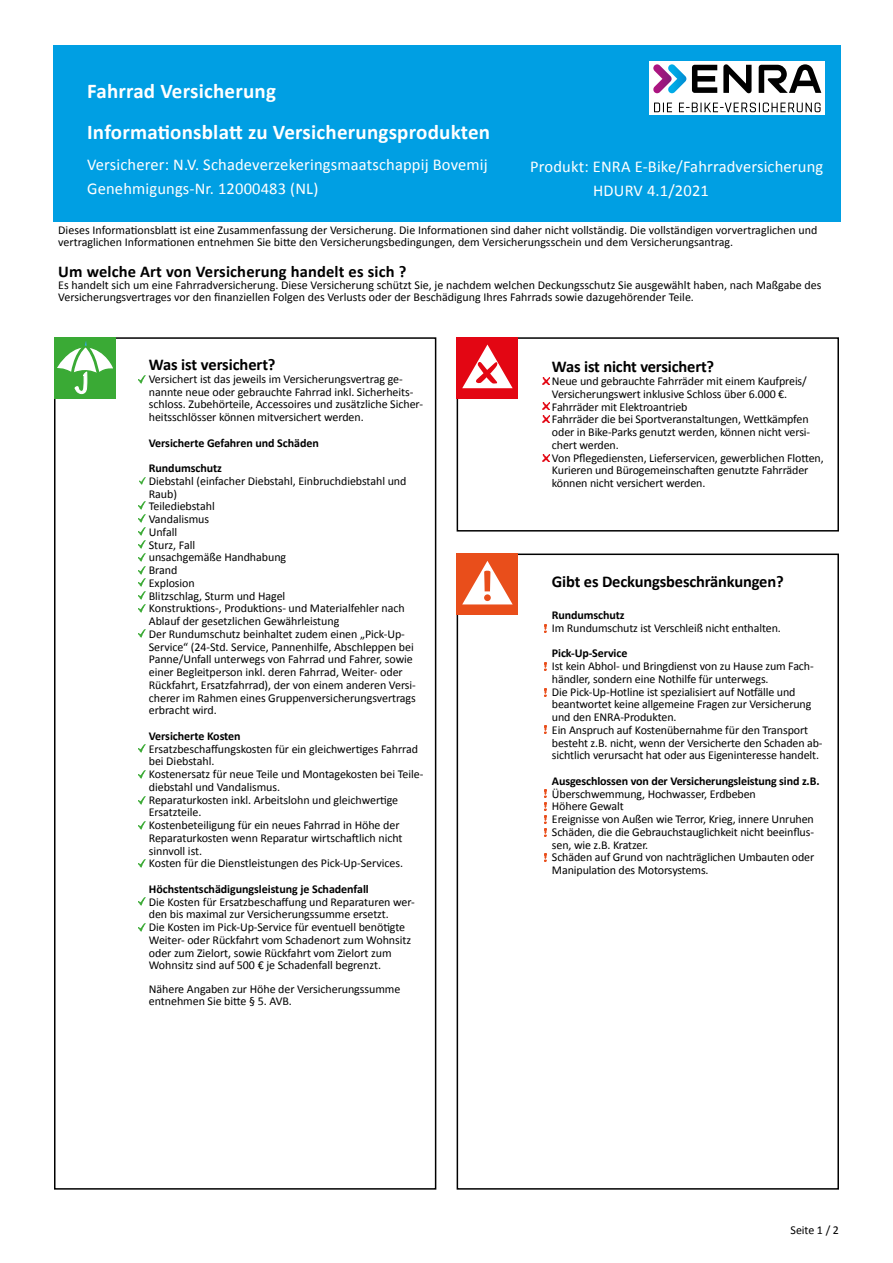
<style>
.page{position:relative;width:893px;height:1263px;background:#fff}
.page>*{position:absolute;margin:0;border:0;box-sizing:border-box;transform-origin:0 0}
.t1{font:700 21px/40.5px "Calibri";letter-spacing:.01em;color:#fff}
.t2{font:16.5px/24px "Calibri";letter-spacing:.01em;color:#fff}
.t3{font:700 16.5px "Calibri";letter-spacing:-.01em;color:#000}
.t4{font:700 16.5px "Calibri";letter-spacing:.01em;color:#000}
.t5{font:12px/12.8px "Calibri";letter-spacing:-.005em;color:#000}
.t6{font:700 12px/25.5px "Calibri";letter-spacing:-.01em;color:#000}
</style>
<div class="page">
<div style="left:53px;top:45px;width:788px;height:176px;background:#009fe3"></div>
<div style="left:54px;top:337px;width:382px;height:852px;border:2px solid #000"></div>
<div style="left:457px;top:553px;width:382px;height:636px;border:2px solid #000"></div>
<div style="left:54px;top:337px;width:61px;height:62px;background:#3aaa35"></div>
<svg style="left:57px;top:341px;width:56px;height:53px"></svg>
<div style="left:457px;top:553px;width:61px;height:62px;background:#e94e1b"></div>
<svg style="left:462px;top:561px;width:51px;height:43px"></svg>
<div style="left:457px;top:337px;width:382px;height:194px;border:2px solid #000"></div>
<div style="left:457px;top:337px;width:61px;height:62px;background:#e30613"></div>
<svg style="left:462px;top:345px;width:51px;height:43px"></svg>
<div style="left:649px;top:61px;width:176px;height:54px;background:#fff"></div>
<svg style="left:692px;top:64px;width:129px;height:29px"></svg>
<svg style="left:653px;top:64px;width:33px;height:30px"></svg>
<svg style="left:654px;top:103px;width:18px;height:9px"></svg>
<svg style="left:679px;top:103px;width:142px;height:9px"></svg>
<svg style="left:545px;top:624px;width:2px;height:8px"></svg>
<svg style="left:545px;top:663px;width:2px;height:8px"></svg>
<svg style="left:545px;top:726px;width:2px;height:8px"></svg>
<svg style="left:545px;top:688px;width:2px;height:8px"></svg>
<svg style="left:545px;top:790px;width:2px;height:46px"></svg>
<svg style="left:545px;top:854px;width:2px;height:7px"></svg>
<svg style="left:139px;top:375px;width:7px;height:8px"></svg>
<svg style="left:139px;top:477px;width:7px;height:8px"></svg>
<svg style="left:139px;top:502px;width:7px;height:110px"></svg>
<svg style="left:139px;top:630px;width:7px;height:8px"></svg>
<svg style="left:139px;top:744px;width:7px;height:8px"></svg>
<svg style="left:139px;top:770px;width:7px;height:8px"></svg>
<svg style="left:139px;top:796px;width:7px;height:8px"></svg>
<svg style="left:139px;top:821px;width:7px;height:8px"></svg>
<svg style="left:139px;top:859px;width:7px;height:8px"></svg>
<svg style="left:139px;top:897px;width:7px;height:8px"></svg>
<svg style="left:139px;top:923px;width:7px;height:8px"></svg>
<svg style="left:542px;top:377px;width:7px;height:8px"></svg>
<svg style="left:542px;top:403px;width:7px;height:7px"></svg>
<svg style="left:542px;top:416px;width:7px;height:7px"></svg>
<svg style="left:542px;top:454px;width:7px;height:7px"></svg>
<h1 class="t1" style="left:87px;top:70px;width:404px">Fahrrad Versicherung<br>Informationsblatt zu Versicherungsprodukten</h1>
<h2 class="t2" style="left:87px;top:152px;width:402px">Versicherer: N.V. Schadeverzekeringsmaatschappij Bovemij<br>Genehmigungs-Nr. 12000483 (NL)</h2>
<h2 class="t2" style="left:593px;top:154px;width:232px;text-indent:-63px">Produkt: ENRA E-Bike/Fahrradversicherung<br>HDURV 4.1/2021</h2>
<p class="t5" style="left:58px;top:223px;width:761px;line-height:12px">Dieses Informationsblatt ist eine Zusammenfassung der Versicherung. Die Informationen sind daher nicht vollständig. Die vollständigen vorvertraglichen und vertraglichen Informationen entnehmen Sie bitte den Versicherungsbedingungen, dem Versicherungsschein und dem Versicherungsantrag.</p>
<h2 class="t4" style="left:58px;top:260px;width:350px">Um welche Art von Versicherung handelt es sich ?</h2>
<p class="t5" style="left:58px;top:279px;width:765px;line-height:12px">Es handelt sich um eine Fahrradversicherung. Diese Versicherung schützt Sie, je nachdem welchen Deckungsschutz Sie ausgewählt haben, nach Maßgabe des<br>Versicherungsvertrages vor den finanziellen Folgen des Verlusts oder der Beschädigung Ihres Fahrrads sowie dazugehörender Teile.</p>
<h2 class="t3" style="left:149px;top:353px;width:128px">Was ist versichert?</h2>
<p class="t5" style="left:149px;top:372px;width:276px">Versichert ist das jeweils im Versicherungsvertrag ge&shy;nannte neue oder gebrauchte Fahrrad inkl. Sicherheits&shy;schloss. Zubehörteile, Accessoires und zusätzliche Sicher&shy;heitsschlösser können mitversichert werden.</p>
<p class="t6" style="left:149px;top:430px;width:171px">Versicherte Gefahren und Schäden<br>Rundumschutz</p>
<p class="t5" style="left:149px;top:474px;width:269px">Diebstahl (einfacher Diebstahl, Einbruchdiebstahl und Raub)<br>Teilediebstahl<br>Vandalismus<br>Unfall<br>Sturz, Fall<br>unsachgemäße Handhabung<br>Brand<br>Explosion<br>Blitzschlag, Sturm und Hagel<br>Konstruktions-, Produktions- und Materialfehler nach Ablauf der gesetzlichen Gewährleistung<br>Der Rundumschutz beinhaltet zudem einen „Pick-Up-Service“ (24-Std. Service, Pannenhilfe, Abschleppen bei Panne/Unfall unterwegs von Fahrrad und Fahrer, sowie einer Begleitperson inkl. deren Fahrrad, Weiter- oder Rückfahrt, Ersatzfahrrad), der von einem anderen Versi&shy;cherer im Rahmen eines Gruppenversicherungsvertrags erbracht wird.</p>
<p class="t6" style="left:149px;top:723px;width:93px">Versicherte Kosten</p>
<p class="t5" style="left:149px;top:742px;width:276px">Ersatzbeschaffungskosten für ein gleichwertiges Fahrrad bei Diebstahl.<br>Kostenersatz für neue Teile und Montagekosten bei Teile&shy;diebstahl und Vandalismus.<br>Reparaturkosten inkl. Arbeitslohn und gleichwertige Ersatzteile.<br>Kostenbeteiligung für ein neues Fahrrad in Höhe der Reparaturkosten wenn Reparatur wirtschaftlich nicht sinnvoll ist.<br>Kosten für die Dienstleistungen des Pick-Up-Services.</p>
<p class="t6" style="left:149px;top:876px;width:221px">Höchstentschädigungsleistung je Schadenfall</p>
<p class="t5" style="left:149px;top:895px;width:268px">Die Kosten für Ersatzbeschaffung und Reparaturen wer&shy;den bis maximal zur Versicherungssumme ersetzt.<br>Die Kosten im Pick-Up-Service für eventuell benötigte Weiter- oder Rückfahrt vom Schadenort zum Wohnsitz oder zum Zielort, sowie Rückfahrt vom Zielort zum Wohnsitz sind auf 500 € je Schadenfall begrenzt.</p>
<p class="t5" style="left:149px;top:983px;width:253px;line-height:12px">Nähere Angaben zur Höhe der Versicherungssumme entnehmen Sie bitte § 5. AVB.</p>
<h2 class="t3" style="left:552px;top:355px;width:164px">Was ist nicht versichert?</h2>
<p class="t5" style="left:552px;top:374px;width:273px">Neue und gebrauchte Fahrräder mit einem Kaufpreis/ Versicherungswert inklusive Schloss über 6.000 €.<br>Fahrräder mit Elektroantrieb<br>Fahrräder die bei Sportveranstaltungen, Wettkämpfen oder in Bike-Parks genutzt werden, können nicht versi&shy;chert werden.<br>Von Pflegediensten, Lieferservicen, gewerblichen Flotten, Kurieren und Bürogemeinschaften genutzte Fahrräder können nicht versichert werden.</p>
<h2 class="t3" style="left:552px;top:569px;width:233px">Gibt es Deckungsbeschränkungen?</h2>
<p class="t6" style="left:552px;top:602px;width:74px">Rundumschutz</p>
<p class="t5" style="left:552px;top:621px;width:230px">Im Rundumschutz ist Verschleiß nicht enthalten.</p>
<p class="t6" style="left:552px;top:640px;width:77px">Pick-Up-Service</p>
<p class="t5" style="left:552px;top:659px;width:272px">Ist kein Abhol- und Bringdienst von zu Hause zum Fach&shy;händler, sondern eine Nothilfe für unterwegs.<br>Die Pick-Up-Hotline ist spezialisiert auf Notfälle und beantwortet keine allgemeine Fragen zur Versicherung und den ENRA-Produkten.<br>Ein Anspruch auf Kostenübernahme für den Transport besteht z.B. nicht, wenn der Versicherte den Schaden ab&shy;sichtlich verursacht hat oder aus Eigeninteresse handelt.</p>
<p class="t6" style="left:552px;top:768px;width:269px">Ausgeschlossen von der Versicherungsleistung sind z.B.</p>
<p class="t5" style="left:552px;top:787px;width:264px">Überschwemmung, Hochwasser, Erdbeben<br>Höhere Gewalt<br>Ereignisse von Außen wie Terror, Krieg, innere Unruhen Schäden, die die Gebrauchstauglichkeit nicht beeinflus&shy;sen, wie z.B. Kratzer.<br>Schäden auf Grund von nachträglichen Umbauten oder Manipulation des Motorsystems.</p>
<p class="t5" style="left:790px;top:1223px;width:50px">Seite 1 / 2</p>
</div>
